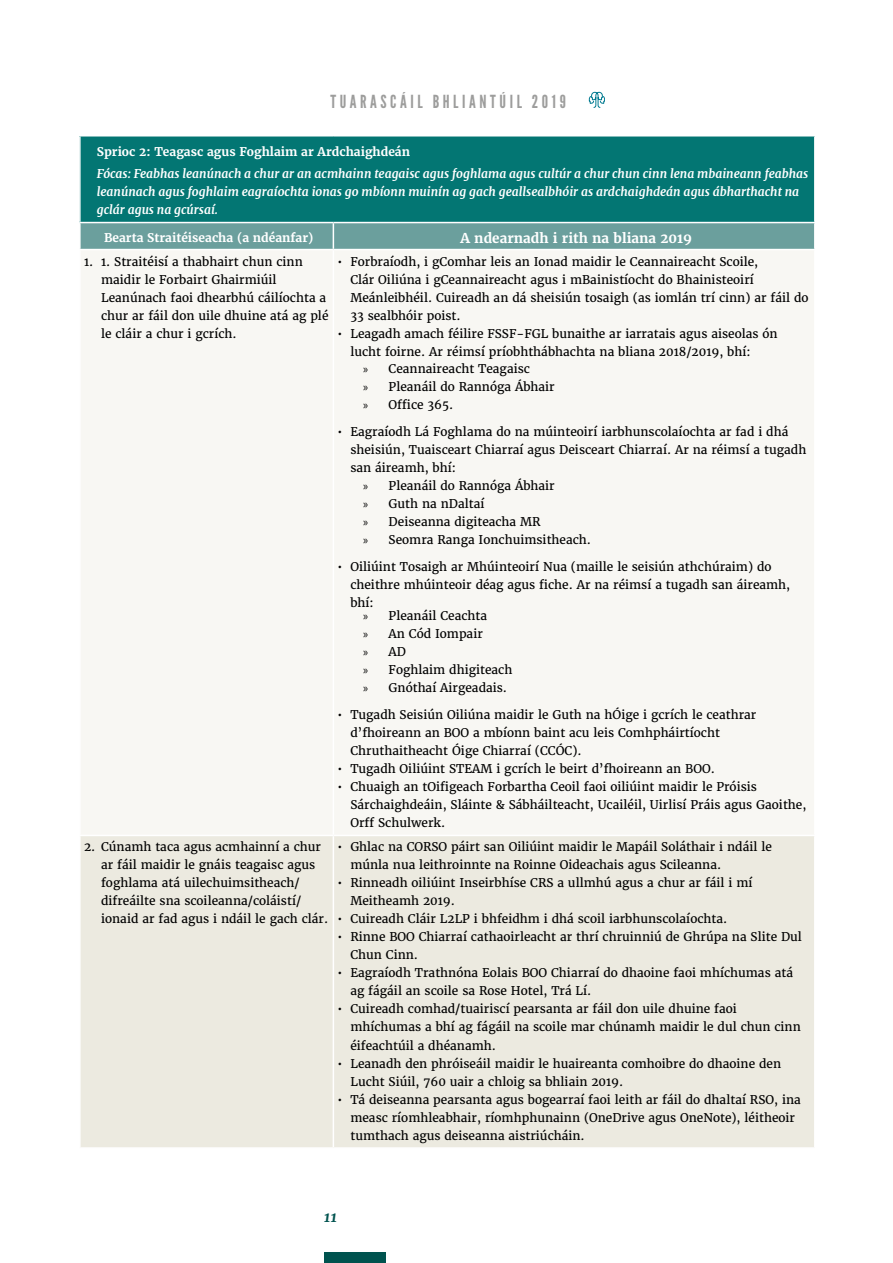
<style>
.page{position:relative;width:893px;height:1263px;background:#fff}
.page>*{position:absolute;margin:0;border:0;box-sizing:border-box;transform-origin:0 0}
.t1{font:18px "League Gothic";letter-spacing:.2em;color:#9d9d9c}
.t2{font:italic 700 15px "Merriweather";color:#00534f}
.t3{font:700 13.5px "Merriweather";color:#fff}
.t4{font:12px/18px "Merriweather";color:#000}
.t5{font:italic 700 12px/18px "Merriweather";color:#fff}
.t6{font:700 12px "Merriweather";color:#fff}
.s1{font-family:"Myriad Pro"}
</style>
<div class="page">
<div style="left:324px;top:1252px;width:61px;height:11px;background:#00534f"></div>
<svg style="left:589px;top:92px;width:16px;height:16px"></svg>
<div style="left:80px;top:136px;width:735px;height:87px;background:#037673"></div>
<div style="left:81px;top:251px;width:733px;height:583px;background:#f8f7f3"></div>
<div style="left:81px;top:836px;width:733px;height:311px;background:#eceae0"></div>
<hr style="left:79px;top:135px;width:254px;height:2px;background:#fff">
<hr style="left:79px;top:137px;width:2px;height:85px;background:#fff">
<hr style="left:333px;top:135px;width:483px;height:2px;background:#fff">
<hr style="left:814px;top:137px;width:2px;height:85px;background:#fff">
<hr style="left:79px;top:222px;width:254px;height:1px;background:#fff">
<hr style="left:333px;top:222px;width:483px;height:1px;background:#fff">
<svg style="left:80px;top:223px;width:734px;height:26px;background:#6ea19f"></svg>
<hr style="left:333px;top:250px;width:1px;height:585px;background:#fff">
<hr style="left:333px;top:836px;width:1px;height:311px;background:#fff">
<h1 class="t1" style="left:330px;top:91px;width:237px">TUARASCÁIL BHLIANTÚIL 2019</h1>
<p class="t6" style="left:97px;top:144px;width:315px">Sprioc 2: Teagasc agus Foghlaim ar Ardchaighdeán</p>
<p class="t5" style="left:97px;top:165px;width:713px">Fócas: Feabhas leanúnach a chur ar an acmhainn teagaisc agus foghlama agus cultúr a chur chun cinn lena mbaineann feabhas leanúnach agus foghlaim eagraíochta ionas go mbíonn muinín ag gach geallsealbhóir as ardchaighdeán agus ábharthacht na gclár agus na gcúrsaí.</p>
<p class="t6" style="left:104px;top:230px;width:211px">Bearta Straitéiseacha (a ndéanfar)</p>
<p class="t3" style="left:461px;top:229px;width:233px">A ndearnadh i rith na bliana 2019</p>
<p class="t4" style="left:101px;top:252px;width:229px;text-indent:-17px">1. 1. Straitéisí a thabhairt chun cinn maidir le Forbairt Ghairmiúil Leanúnach faoi dhearbhú cáilíochta a chur ar fáil don uile dhuine atá ag plé le cláir a chur i gcrích.</p>
<p class="t4" style="left:350px;top:252px;width:460px;text-indent:-13px">• Forbraíodh, i gComhar leis an Ionad maidir le Ceannaireacht Scoile,<br>Clár Oiliúna i gCeannaireacht agus i mBainistíocht do Bhainisteoirí Meánleibhéil. Cuireadh an dá sheisiún tosaigh (as iomlán trí cinn) ar fáil do 33 sealbhóir poist.</p>
<p class="t4" style="left:338px;top:324px;width:441px">• Leagadh amach féilire FSSF-FGL bunaithe ar iarratais agus aiseolas ón</p>
<p class="t4" style="left:350px;top:342px;width:402px">lucht foirne. Ar réimsí príobhthábhachta na bliana 2018/2019, bhí:</p>
<p class="t4" style="left:363px;top:360px;width:168px"><span class="s1">»</span> Ceannaireacht Teagaisc</p>
<p class="t4" style="left:363px;top:378px;width:193px"><span class="s1">»</span> Pleanáil do Rannóga Ábhair</p>
<p class="t4" style="left:363px;top:396px;width:92px"><span class="s1">»</span> Office 365.</p>
<p class="t4" style="left:338px;top:423px;width:452px">• Eagraíodh Lá Foghlama do na múinteoirí iarbhunscolaíochta ar fad i dhá</p>
<p class="t4" style="left:350px;top:441px;width:457px">sheisiún, Tuaisceart Chiarraí agus Deisceart Chiarraí. Ar na réimsí a tugadh</p>
<p class="t4" style="left:350px;top:459px;width:107px">san áireamh, bhí:</p>
<p class="t4" style="left:363px;top:477px;width:193px"><span class="s1">»</span> Pleanáil do Rannóga Ábhair</p>
<p class="t4" style="left:363px;top:495px;width:123px"><span class="s1">»</span> Guth na nDaltaí</p>
<p class="t4" style="left:363px;top:513px;width:179px"><span class="s1">»</span> Deiseanna digiteacha MR</p>
<p class="t4" style="left:363px;top:531px;width:229px"><span class="s1">»</span> Seomra Ranga Ionchuimsitheach.</p>
<p class="t4" style="left:350px;top:557px;width:441px;text-indent:-13px">• Oiliúint Tosaigh ar Mhúinteoirí Nua (maille le seisiún athchúraim) do cheithre mhúinteoir déag agus fiche. Ar na réimsí a tugadh san áireamh, bhí:</p>
<p class="t4" style="left:363px;top:607px;width:151px"><span class="s1">»</span> Pleanáil Ceachta<br><span class="s1">»</span> An Cód Iompair<br><span class="s1">»</span> AD<br><span class="s1">»</span> Foghlaim dhigiteach <span class="s1">»</span> Gnóthaí Airgeadais.</p>
<p class="t4" style="left:350px;top:706px;width:408px;text-indent:-13px">• Tugadh Seisiún Oiliúna maidir le Guth na hÓige i gcrích le ceathrar d’fhoireann an BOO a mbíonn baint acu leis Comhpháirtíocht<br>Chruthaitheacht Óige Chiarraí (CCÓC).</p>
<p class="t4" style="left:338px;top:760px;width:379px">• Tugadh Oiliúint STEAM i gcrích le beirt d’fhoireann an BOO.</p>
<p class="t4" style="left:350px;top:778px;width:458px;text-indent:-13px">• Chuaigh an tOifigeach Forbartha Ceoil faoi oiliúint maidir le Próisis<br>Sárchaighdeáin, Sláinte &amp; Sábháilteacht, Ucailéil, Uirlisí Práis agus Gaoithe,<br>Orff Schulwerk.</p>
<p class="t4" style="left:101px;top:838px;width:229px;text-indent:-17px">2. Cúnamh taca agus acmhainní a chur ar fáil maidir le gnáis teagaisc agus foghlama atá uilechuimsitheach/ difreáilte sna scoileanna/coláistí/ ionaid ar fad agus i ndáil le gach clár.</p>
<p class="t4" style="left:350px;top:838px;width:423px;text-indent:-13px">• Ghlac na CORSO páirt san Oiliúint maidir le Mapáil Soláthair i ndáil le múnla nua leithroinnte na Roinne Oideachais agus Scileanna.</p>
<p class="t4" style="left:350px;top:874px;width:404px;text-indent:-13px">• Rinneadh oiliúint Inseirbhíse CRS a ullmhú agus a chur ar fáil i mí<br>Meitheamh 2019.</p>
<p class="t4" style="left:338px;top:910px;width:391px">• Cuireadh Cláir L2LP i bhfeidhm i dhá scoil iarbhunscolaíochta.</p>
<p class="t4" style="left:350px;top:928px;width:453px;text-indent:-13px">• Rinne BOO Chiarraí cathaoirleacht ar thrí chruinniú de Ghrúpa na Slite Dul<br>Chun Cinn.</p>
<p class="t4" style="left:350px;top:964px;width:444px;text-indent:-13px">• Eagraíodh Trathnóna Eolais BOO Chiarraí do dhaoine faoi mhíchumas atá ag fágáil an scoile sa Rose Hotel, Trá Lí.</p>
<p class="t4" style="left:350px;top:1000px;width:452px;text-indent:-13px">• Cuireadh comhad/tuairiscí pearsanta ar fáil don uile dhuine faoi mhíchumas a bhí ag fágáil na scoile mar chúnamh maidir le dul chun cinn éifeachtúil a dhéanamh.</p>
<p class="t4" style="left:350px;top:1054px;width:432px;text-indent:-13px">• Leanadh den phróiseáil maidir le huaireanta comhoibre do dhaoine den<br>Lucht Siúil, 760 uair a chloig sa bhliain 2019.</p>
<p class="t4" style="left:350px;top:1090px;width:452px;text-indent:-13px">• Tá deiseanna pearsanta agus bogearraí faoi leith ar fáil do dhaltaí RSO, ina measc ríomhleabhair, ríomhphunainn (OneDrive agus OneNote), léitheoir tumthach agus deiseanna aistriúcháin.</p>
<p class="t2" style="left:324px;top:1208px;width:15px">11</p>
</div>
